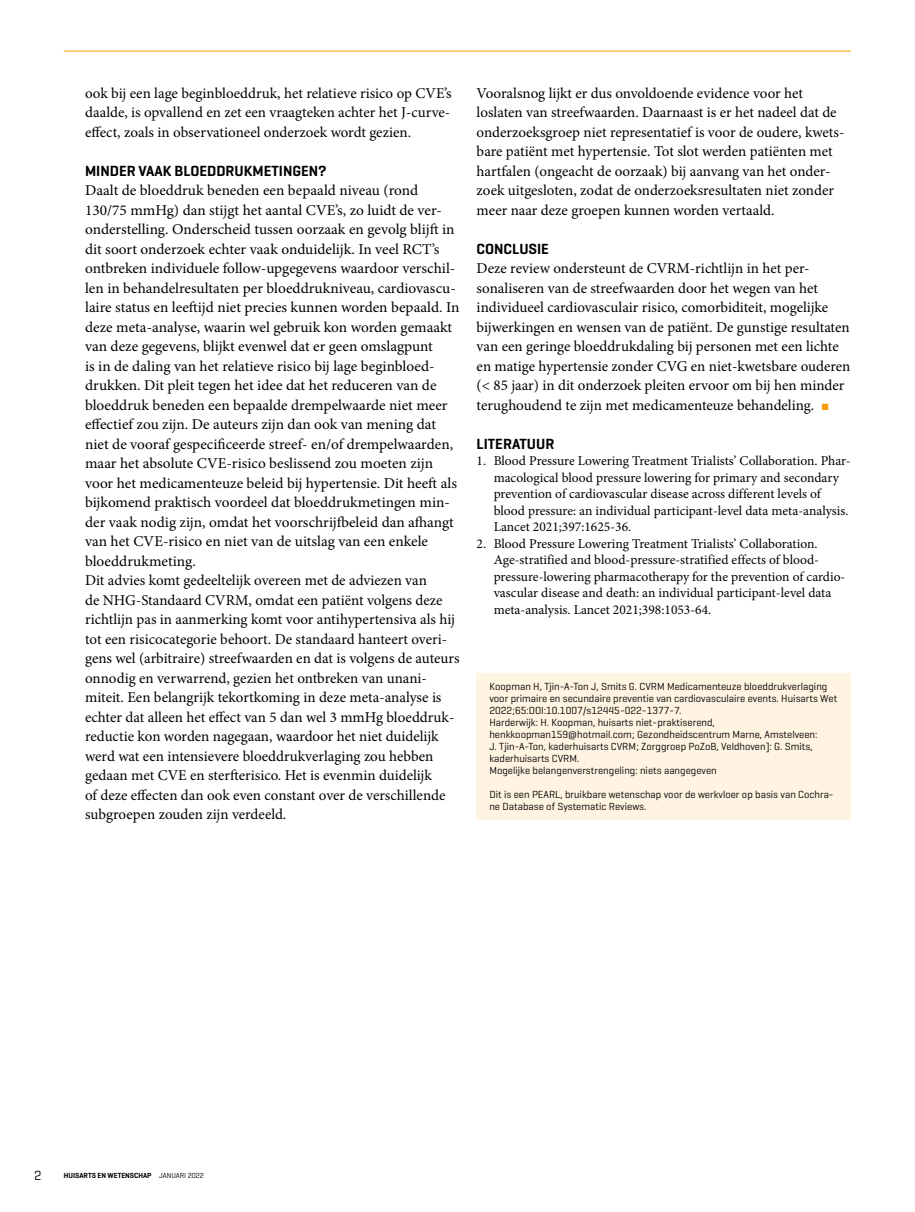
<style>
.page{position:relative;width:915px;height:1212px;background:#fff}
.page>*{position:absolute;margin:0;border:0;box-sizing:border-box;transform-origin:0 0}
.Para_broodtekst{font:15px/19.5px "Minion Pro";color:#000}
.SectionHeading_1_tus{font:600 15px "Geogrotesque";color:#000}
.Bibliography_Heading{font:600 15px "Geogrotesque";color:#000}
.t1{font:13.5px/16.5px "Minion Pro";color:#000}
.t2{font:13.5px "Geogrotesque";color:#000}
.Biography_auteursinf{font:10.5px/12px "Geogrotesque";color:#000}
.t3{font:600 7.5px "Geogrotesque";color:#000}
.t4{font:7.5px "Geogrotesque";color:#000}
.s1{color:#f69b00}
.s2{font-weight:400}
</style>
<div class="page">
<hr style="left:64px;top:51px;width:786px;height:1px;background:#f69b00">
<div style="left:476px;top:673px;width:374px;height:146px;background:#fff3e1"></div>
<p class="Para_broodtekst" style="left:85px;top:83px;width:368px;text-align:justify">ook bij een lage beginbloeddruk, het relatieve risico op CVE’s daalde, is opvallend en zet een vraagteken achter het J-curve&shy;effect, zoals in observationeel onderzoek wordt gezien.</p>
<p class="SectionHeading_1_tus" style="left:85px;top:161px;width:243px">MINDER VAAK BLOEDDRUKMETINGEN?</p>
<p class="Para_broodtekst" style="left:85px;top:181px;width:375px">Daalt de bloeddruk beneden een bepaald niveau (rond 130/75 mmHg) dan stijgt het aantal CVE’s, zo luidt de ver&shy;onderstelling. Onderscheid tussen oorzaak en gevolg blijft in dit soort onderzoek echter vaak onduidelijk. In veel RCT’s ontbreken individuele follow-upgegevens waardoor verschil&shy;len in behandelresultaten per bloeddrukniveau, cardiovascu&shy;laire status en leeftijd niet precies kunnen worden bepaald. In deze meta-analyse, waarin wel gebruik kon worden gemaakt van deze gegevens, blijkt evenwel dat er geen omslagpunt<br>is in de daling van het relatieve risico bij lage beginbloed&shy;drukken. Dit pleit tegen het idee dat het reduceren van de bloeddruk beneden een bepaalde drempelwaarde niet meer effectief zou zijn. De auteurs zijn dan ook van mening dat niet de vooraf gespecificeerde streef- en/of drempelwaarden, maar het absolute CVE-risico beslissend zou moeten zijn voor het medicamenteuze beleid bij hypertensie. Dit heeft als bijkomend praktisch voordeel dat bloeddrukmetingen min&shy;der vaak nodig zijn, omdat het voorschrijfbeleid dan afhangt van het CVE-risico en niet van de uitslag van een enkele bloeddrukmeting.</p>
<p class="Para_broodtekst" style="left:85px;top:571px;width:376px">Dit advies komt gedeeltelijk overeen met de adviezen van<br>de NHG-Standaard CVRM, omdat een patiënt volgens deze richtlijn pas in aanmerking komt voor antihypertensiva als hij tot een risicocategorie behoort. De standaard hanteert overi&shy;gens wel (arbitraire) streefwaarden en dat is volgens de auteurs onnodig en verwarrend, gezien het ontbreken van unani&shy;miteit. Een belangrijk tekortkoming in deze meta-analyse is echter dat alleen het effect van 5 dan wel 3 mmHg bloeddruk&shy;reductie kon worden nagegaan, waardoor het niet duidelijk werd wat een intensievere bloeddrukverlaging zou hebben gedaan met CVE en sterfterisico. Het is evenmin duidelijk<br>of deze effecten dan ook even constant over de verschillende subgroepen zouden zijn verdeeld.</p>
<p class="Para_broodtekst" style="left:476px;top:83px;width:369px">Vooralsnog lijkt er dus onvoldoende evidence voor het loslaten van streefwaarden. Daarnaast is er het nadeel dat de onderzoeksgroep niet representatief is voor de oudere, kwets&shy;bare patiënt met hypertensie. Tot slot werden patiënten met hartfalen (ongeacht de oorzaak) bij aanvang van het onder&shy;zoek uitgesloten, zodat de onderzoeksresultaten niet zonder meer naar deze groepen kunnen worden vertaald.</p>
<p class="SectionHeading_1_tus" style="left:476px;top:239px;width:74px">CONCLUSIE</p>
<p class="Para_broodtekst" style="left:476px;top:259px;width:375px">Deze review ondersteunt de CVRM-richtlijn in het per&shy;sonaliseren van de streefwaarden door het wegen van het individueel cardiovasculair risico, comorbiditeit, mogelijke bijwerkingen en wensen van de patiënt. De gunstige resultaten van een geringe bloeddrukdaling bij personen met een lichte en matige hypertensie zonder CVG en niet-kwetsbare ouderen (&lt; 85 jaar) in dit onderzoek pleiten ervoor om bij hen minder terughoudend te zijn met medicamenteuze behandeling. <span class="s1">■</span></p>
<p class="Bibliography_Heading" style="left:476px;top:434px;width:79px">LITERATUUR</p>
<p class="t1" style="left:493px;top:453px;width:358px;text-indent:-17px">1. Blood Pressure Lowering Treatment Trialists’ Collaboration. Phar&shy;macological blood pressure lowering for primary and secondary prevention of cardiovascular disease across different levels of blood pressure: an individual participant-level data meta-analysis.<br>Lancet 2021;397:1625-36.</p>
<p class="t1" style="left:493px;top:535px;width:353px;text-indent:-17px">2. Blood Pressure Lowering Treatment Trialists’ Collaboration.<br>Age-stratified and blood-pressure-stratified effects of blood&shy;pressure-lowering pharmacotherapy for the prevention of cardio&shy;vascular disease and death: an individual participant-level data meta-analysis. Lancet 2021;398:1053-64.</p>
<p class="Biography_auteursinf" style="left:489px;top:680px;width:349px">Koopman H, Tjin-A-Ton J, Smits G. CVRM Medicamenteuze bloeddrukverlaging voor primaire en secundaire preventie van cardiovasculaire events. Huisarts Wet<br>2022;65:DOI:10.1007/s12445-022-1377-7.</p>
<p class="Biography_auteursinf" style="left:489px;top:716px;width:329px">Harderwijk: H. Koopman, huisarts niet-praktiserend, henkkoopman159@hotmail.com; Gezondheidscentrum Marne, Amstelveen:<br>J. Tjin-A-Ton, kaderhuisarts CVRM; Zorggroep PoZoB, Veldhoven]: G. Smits, kaderhuisarts CVRM.</p>
<p class="Biography_auteursinf" style="left:489px;top:764px;width:229px">Mogelijke belangenverstrengeling: niets aangegeven</p>
<p class="Biography_auteursinf" style="left:489px;top:788px;width:346px">Dit is een PEARL, bruikbare wetenschap voor de werkvloer op basis van Cochra&shy;ne D atabase of Systematic Reviews.</p>
<p class="t2" style="left:34px;top:1166px;width:9px">2</p>
<p class="t4" style="left:159px;top:1171px;width:42px">maand 00 0</p>
<p class="t3" style="left:64px;top:1171px;width:142px">HUISARTS EN WETENSCHAP <span class="s2">JAN UARI 2022</span></p>
</div>
